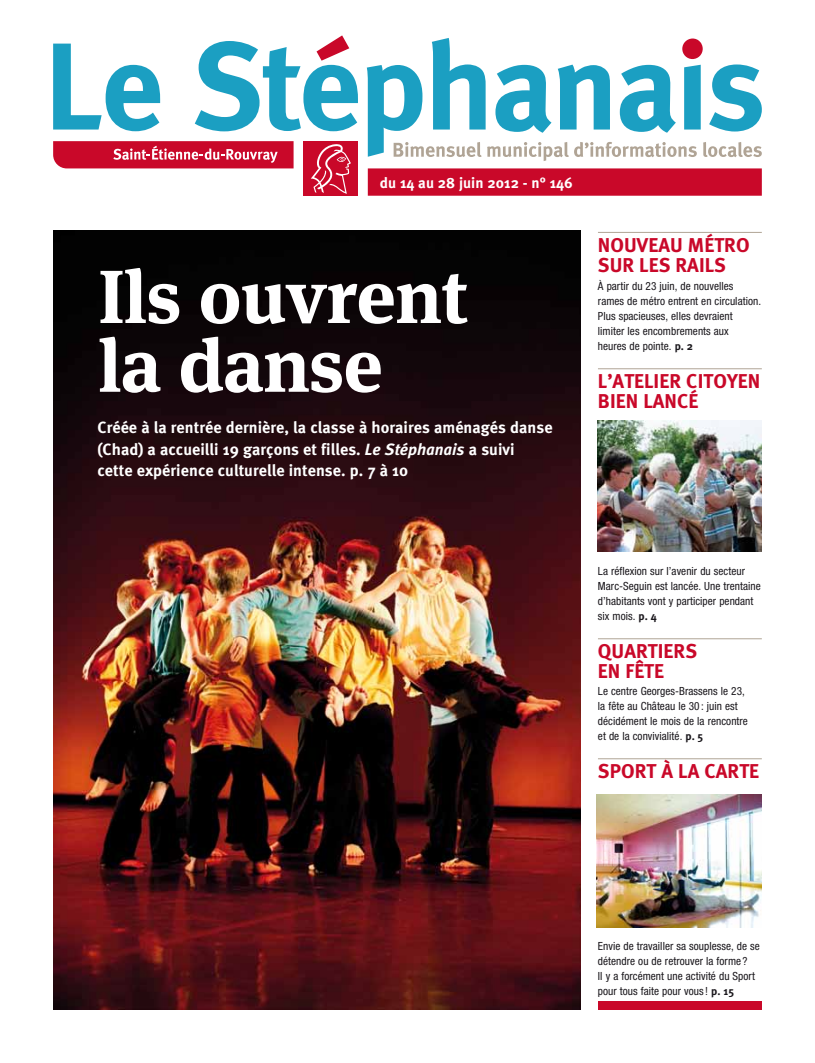
<style>
.page{position:relative;width:815px;height:1063px;background:#fff}
.page>*{position:absolute;margin:0;border:0;box-sizing:border-box;transform-origin:0 0}
.t1{font:700 75px/68.8px "Meta Serif OT";color:#fff}
.t2{font:700 20px/20px "Meta";letter-spacing:.005em;color:#c90829}
.t3{font:700 16.25px/21.2px "Meta";letter-spacing:.005em;color:#fff}
.t4{font:700 15px "Meta";letter-spacing:.005em;color:#fff}
.t5{font:condensed 11.25px/15px "Helvetica Neue";letter-spacing:.005em;color:#1a171c}
.s1{font-style:italic}
.s2{font-family:"Meta";font-weight:700;font-stretch:normal}
</style>
<div class="page">
<div style="left:303px;top:141px;width:55px;height:55px;background:#c90829"></div>
<svg style="left:311px;top:144px;width:40px;height:50px"></svg>
<svg style="left:53px;top:44px;width:107px;height:87px"></svg>
<svg style="left:195px;top:35px;width:163px;height:96px"></svg>
<svg style="left:367px;top:38px;width:395px;height:123px"></svg>
<svg style="left:368px;top:168px;width:394px;height:28px;background:#ca0e2e"></svg>
<svg style="left:53px;top:141px;width:241px;height:27px;background:#cf2643"></svg>
<img style="left:53px;top:230px;width:527px;height:780px">
<hr style="left:598px;top:232px;width:164px;height:1px;background:#b0a495">
<hr style="left:598px;top:368px;width:164px;height:1px;background:#b0a495">
<hr style="left:598px;top:638px;width:164px;height:1px;background:#b0a495">
<hr style="left:598px;top:758px;width:164px;height:1px;background:#b0a495">
<div style="left:598px;top:1002px;width:164px;height:8px;background:#c90829"></div>
<img style="left:596px;top:795px;width:165px;height:133px">
<img style="left:597px;top:420px;width:165px;height:131px">
<h3 class="t4" style="left:380px;top:174px;width:194px">du 14 au 28 juin 2012 - n° 146</h3>
<h1 class="t1" style="left:98px;top:263px;width:371px">Ils ouvrent la danse</h1>
<h3 class="t3" style="left:97px;top:417px;width:457px">Créée à la rentrée dernière, la classe à horaires aménagés danse (Chad) a accueilli 19 garçons et filles. <span class="s1">Le Stéphanais</span> a suivi cette expérience culturelle intense. p. 7 à 10</h3>
<h2 class="t2" style="left:598px;top:234px;width:153px">Nouveau métro sur les rails</h2>
<p class="t5" style="left:598px;top:279px;width:165px">À partir du 23 juin, de nouvelles rames de métro entrent en circulation.<br>Plus spacieuses, elles devraient limiter les encombrements aux<br>heures de pointe. <span class="s2">p. 2</span></p>
<h2 class="t2" style="left:598px;top:371px;width:161px">L’atelier citoyen bien lancé</h2>
<p class="t5" style="left:598px;top:564px;width:164px">La réflexion sur l’avenir du secteur<br>Marc-Seguin est lancée. Une trentaine d’habitants vont y participer pendant six mois. <span class="s2">p. 4</span></p>
<h2 class="t2" style="left:598px;top:641px;width:101px">Quartiers en fête</h2>
<p class="t5" style="left:598px;top:684px;width:151px">Le centre Georges-Brassens le 23, la fête au Château le 30 : juin est décidément le mois de la rencontre et de la convivialité. <span class="s2">p. 5</span></p>
<h2 class="t2" style="left:598px;top:761px;width:163px">Sport à la carte</h2>
<p class="t5" style="left:598px;top:939px;width:163px">Envie de travailler sa souplesse, de se détendre ou de retrouver la forme ?<br>Il y a forcément une activité du Sport pour tous faite pour vous ! <span class="s2">p. 15</span></p>
</div>
